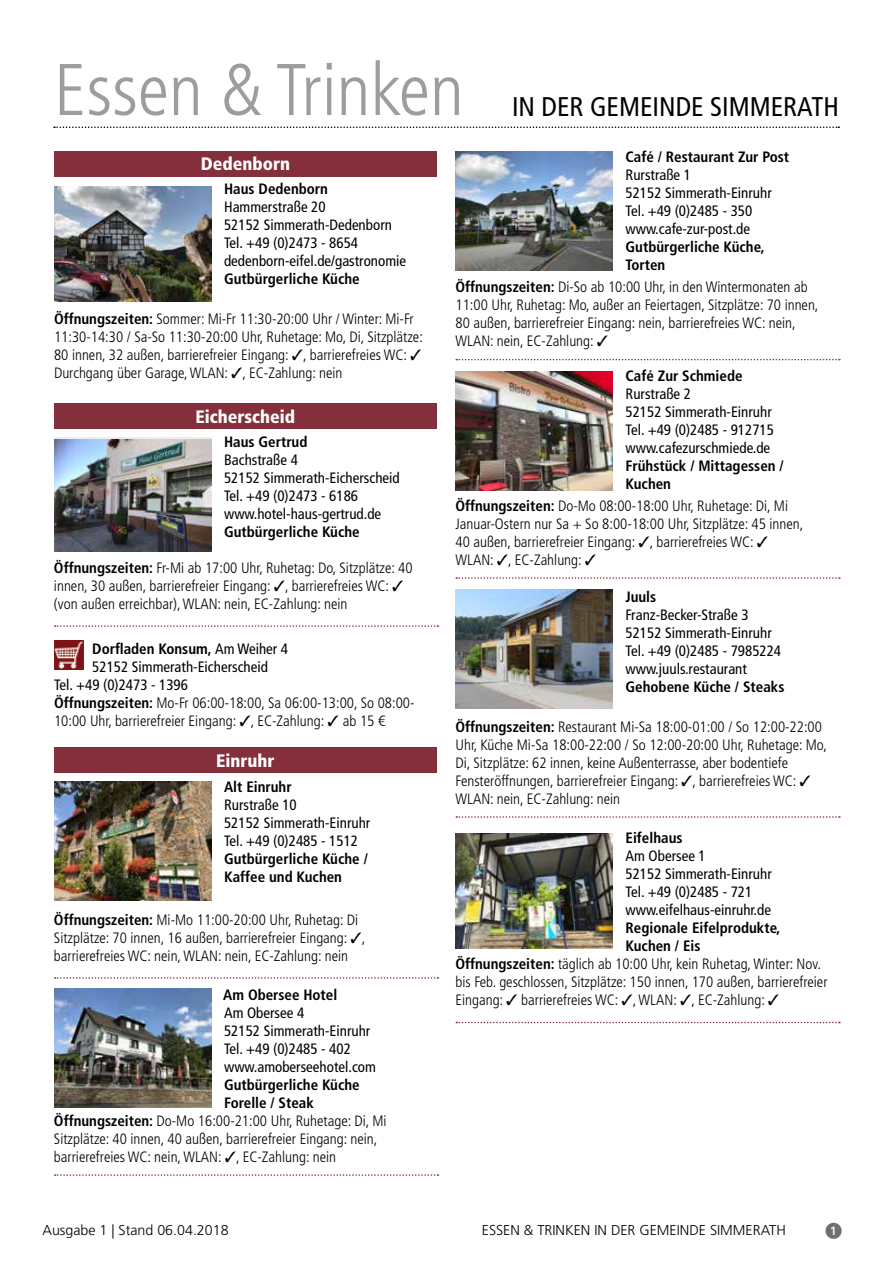
<style>
.page{position:relative;width:893px;height:1263px;background:#fff}
.page>*{position:absolute;margin:0;border:0;box-sizing:border-box;transform-origin:0 0}
.t1{font:300 condensed 73.05px "Frutiger LT Std";color:#9d9d9c}
.t2{font:condensed 27px "Frutiger LT Std";color:#000}
.t3{font:900 condensed 18px "Frutiger LT Std";color:#fff}
.t4{font:300 condensed 15px/18px "Frutiger LT Std";color:#000}
.t5{font:condensed 15px/18px "Frutiger LT Std";color:#000}
.t6{font:700 condensed 15px/18px "Frutiger LT Std";color:#000}
.t7{font:300 14.25px "Frutiger LT Std";color:#000}
.s1{font-weight:700}
.s2{font-weight:400}
</style>
<div class="page">
<div style="left:54px;top:151px;width:383px;height:25px;background:#842f3b"></div>
<img style="left:54px;top:186px;width:157px;height:115px">
<div style="left:54px;top:403px;width:383px;height:26px;background:#842f3b"></div>
<img style="left:54px;top:439px;width:157px;height:113px">
<svg style="left:55px;top:625px;width:383px;height:2px"></svg>
<img style="left:54px;top:640px;width:30px;height:30px">
<div style="left:54px;top:747px;width:383px;height:26px;background:#842f3b"></div>
<img style="left:54px;top:781px;width:157px;height:119px">
<svg style="left:55px;top:977px;width:383px;height:2px"></svg>
<img style="left:54px;top:988px;width:157px;height:119px">
<svg style="left:55px;top:1174px;width:383px;height:2px"></svg>
<img style="left:455px;top:151px;width:158px;height:119px">
<svg style="left:456px;top:359px;width:384px;height:1px"></svg>
<img style="left:455px;top:371px;width:158px;height:120px">
<svg style="left:456px;top:577px;width:384px;height:2px"></svg>
<img style="left:455px;top:590px;width:158px;height:119px">
<svg style="left:456px;top:816px;width:384px;height:2px"></svg>
<img style="left:455px;top:833px;width:158px;height:115px">
<svg style="left:456px;top:1022px;width:384px;height:1px"></svg>
<svg style="left:54px;top:126px;width:785px;height:2px"></svg>
<h1 class="t1" style="left:54px;top:48px;width:411px">Essen &amp; Trinken</h1>
<h2 class="t2" style="left:512px;top:91px;width:328px">IN DER GEMEINDE SIMMERATH</h2>
<p class="t3" style="left:201px;top:153px;width:91px">Dedenborn</p>
<p class="t6" style="left:224px;top:180px;width:105px">Haus Dedenborn</p>
<p class="t5" style="left:224px;top:198px;width:184px">Hammerstraße 20<br>52152 Simmerath-Dedenborn<br>Tel. +49 (0)2473 - 8654 dedenborn-eifel.de/gastronomie</p>
<p class="t6" style="left:224px;top:270px;width:137px">Gutbürgerliche Küche</p>
<p class="t4" style="left:54px;top:310px;width:370px"><span class="s1">Öffnungszeiten:</span> Sommer: Mi-Fr 11:30-20:00 Uhr / Winter: Mi-Fr 11:30-14:30 / Sa-So 11:30-20:00 Uhr, Ruhetage: Mo, Di, Sitzplätze:<br>80 innen, 32 außen, barrierefreier Eingang: ✓, barrierefreies WC: ✓ Durchgang über Garage, WLAN: ✓, EC-Zahlung: nein</p>
<p class="t3" style="left:196px;top:406px;width:101px">Eicherscheid</p>
<p class="t6" style="left:224px;top:433px;width:85px">Haus Gertrud</p>
<p class="t5" style="left:224px;top:451px;width:177px">Bachstraße 4<br>52152 Simmerath-Eicherscheid<br>Tel. +49 (0)2473 - 6186 www.hotel-haus-gertrud.de</p>
<p class="t6" style="left:224px;top:523px;width:137px">Gutbürgerliche Küche</p>
<p class="t4" style="left:54px;top:559px;width:360px"><span class="s1">Öffnungszeiten:</span> Fr-Mi ab 17:00 Uhr, Ruhetag: Do, Sitzplätze: 40 innen, 30 außen, barrierefreier Eingang: ✓, barrierefreies WC: ✓ (von außen erreichbar), WLAN: nein, EC-Zahlung: nein</p>
<p class="t6" style="left:92px;top:640px;width:197px">Dorfladen Konsum, <span class="s2">Am Weiher 4</span></p>
<p class="t5" style="left:92px;top:658px;width:177px">52152 Simmerath-Eicherscheid</p>
<p class="t5" style="left:54px;top:676px;width:135px">Tel. +49 (0)2473 - 1396</p>
<p class="t4" style="left:54px;top:694px;width:362px"><span class="s1">Öffnungszeiten:</span> Mo-Fr 06:00-18:00, Sa 06:00-13:00, So 08:00-</p>
<p class="t4" style="left:54px;top:712px;width:333px">10:00 Uhr, barrierefreier Eingang: ✓, EC-Zahlung: ✓ ab 15 €</p>
<p class="t3" style="left:216px;top:750px;width:60px">Einruhr</p>
<p class="t6" style="left:224px;top:778px;width:69px">Alt Einruhr</p>
<p class="t5" style="left:224px;top:796px;width:148px">Rurstraße 10<br>52152 Simmerath-Einruhr<br>Tel. +49 (0)2485 - 1512</p>
<p class="t6" style="left:224px;top:850px;width:145px">Gutbürgerliche Küche /<br>Kaffee und Kuchen</p>
<p class="t4" style="left:54px;top:911px;width:313px"><span class="s1">Öffnungszeiten:</span> Mi-Mo 11:00-20:00 Uhr, Ruhetag: Di<br>Sitzplätze: 70 innen, 16 außen, barrierefreier Eingang: ✓, barrierefreies WC: nein, WLAN: nein, EC-Zahlung: nein</p>
<p class="t6" style="left:223px;top:985px;width:116px">Am Obersee Hotel</p>
<p class="t5" style="left:224px;top:1003px;width:153px">Am Obersee 4<br>52152 Simmerath-Einruhr<br>Tel. +49 (0)2485 - 402 www.amoberseehotel.com</p>
<p class="t6" style="left:224px;top:1075px;width:137px">Gutbürgerliche Küche</p>
<p class="t6" style="left:224px;top:1093px;width:91px">Forelle / Steak</p>
<p class="t4" style="left:54px;top:1112px;width:334px"><span class="s1">Öffnungszeiten:</span> Do-Mo 16:00-21:00 Uhr, Ruhetage: Di, Mi</p>
<p class="t4" style="left:54px;top:1130px;width:325px">Sitzplätze: 40 innen, 40 außen, barrierefreier Eingang: nein,</p>
<p class="t4" style="left:54px;top:1148px;width:284px">barrierefreies WC: nein, WLAN: ✓, EC-Zahlung: nein</p>
<p class="t6" style="left:626px;top:148px;width:165px">Café / Restaurant Zur Post</p>
<p class="t5" style="left:626px;top:166px;width:148px">Rurstraße 1<br>52152 Simmerath-Einruhr<br>Tel. +49 (0)2485 - 350 www.cafe-zur-post.de</p>
<p class="t6" style="left:626px;top:238px;width:141px">Gutbürgerliche Küche,<br>Torten</p>
<p class="t4" style="left:455px;top:278px;width:365px"><span class="s1">Öffnungszeiten:</span> Di-So ab 10:00 Uhr, in den Wintermonaten ab 11:00 Uhr, Ruhetag: Mo, außer an Feiertagen, Sitzplätze: 70 innen, 80 außen, barrierefreier Eingang: nein, barrierefreies WC: nein, WLAN: nein, EC-Zahlung: ✓</p>
<p class="t6" style="left:626px;top:366px;width:118px">Café Zur Schmiede</p>
<p class="t5" style="left:626px;top:384px;width:150px">Rurstraße 2<br>52152 Simmerath-Einruhr<br>Tel. +49 (0)2485 - 912715 www.cafezurschmiede.de</p>
<p class="t6" style="left:626px;top:456px;width:160px">Frühstück / Mittagessen /<br>Kuchen</p>
<p class="t4" style="left:455px;top:497px;width:349px"><span class="s1">Öffnungszeiten:</span> Do-Mo 08:00-18:00 Uhr, Ruhetage: Di, Mi Januar-Ostern nur Sa + So 8:00-18:00 Uhr, Sitzplätze: 45 innen, 40 außen, barrierefreier Eingang: ✓, barrierefreies WC: ✓ WLAN: ✓, EC-Zahlung: ✓</p>
<p class="t6" style="left:626px;top:587px;width:32px">Juuls</p>
<p class="t5" style="left:626px;top:605px;width:157px">Franz-Becker-Straße 3<br>52152 Simmerath-Einruhr<br>Tel. +49 (0)2485 - 7985224 www.juuls.restaurant</p>
<p class="t6" style="left:626px;top:677px;width:160px">Gehobene Küche / Steaks</p>
<p class="t4" style="left:455px;top:718px;width:373px"><span class="s1">Öffnungszeiten:</span> Restaurant Mi-Sa 18:00-01:00 / So 12:00-22:00<br>Uhr, Küche Mi-Sa 18:00-22:00 / So 12:00-20:00 Uhr, Ruhetage: Mo, Di, Sitzplätze: 62 innen, keine Außenterrasse, aber bodentiefe Fensteröffnungen, barrierefreier Eingang: ✓, barrierefreies WC: ✓ WLAN: nein, EC-Zahlung: nein</p>
<p class="t6" style="left:626px;top:829px;width:58px">Eifelhaus</p>
<p class="t5" style="left:626px;top:847px;width:148px">Am Obersee 1<br>52152 Simmerath-Einruhr<br>Tel. +49 (0)2485 - 721 www.eifelhaus-einruhr.de</p>
<p class="t6" style="left:626px;top:919px;width:156px">Regionale Eifelprodukte,</p>
<p class="t6" style="left:626px;top:937px;width:76px">Kuchen / Eis</p>
<p class="t4" style="left:455px;top:955px;width:367px"><span class="s1">Öffnungszeiten:</span> täglich ab 10:00 Uhr, kein Ruhetag, Winter: Nov.</p>
<p class="t4" style="left:455px;top:973px;width:373px">bis Feb. geschlossen, Sitzplätze: 150 innen, 170 außen, barrierefreier</p>
<p class="t4" style="left:455px;top:991px;width:325px">Eingang: ✓ barrierefreies WC: ✓, WLAN: ✓, EC-Zahlung: ✓</p>
<p class="t7" style="left:43px;top:1222px;width:188px">Ausgabe 1 | Stand 06.04.2018</p>
<p class="t7" style="left:482px;top:1222px;width:305px">ESSEN &amp; TRINKEN IN DER GEMEINDE SIMMERATH</p>
</div>
